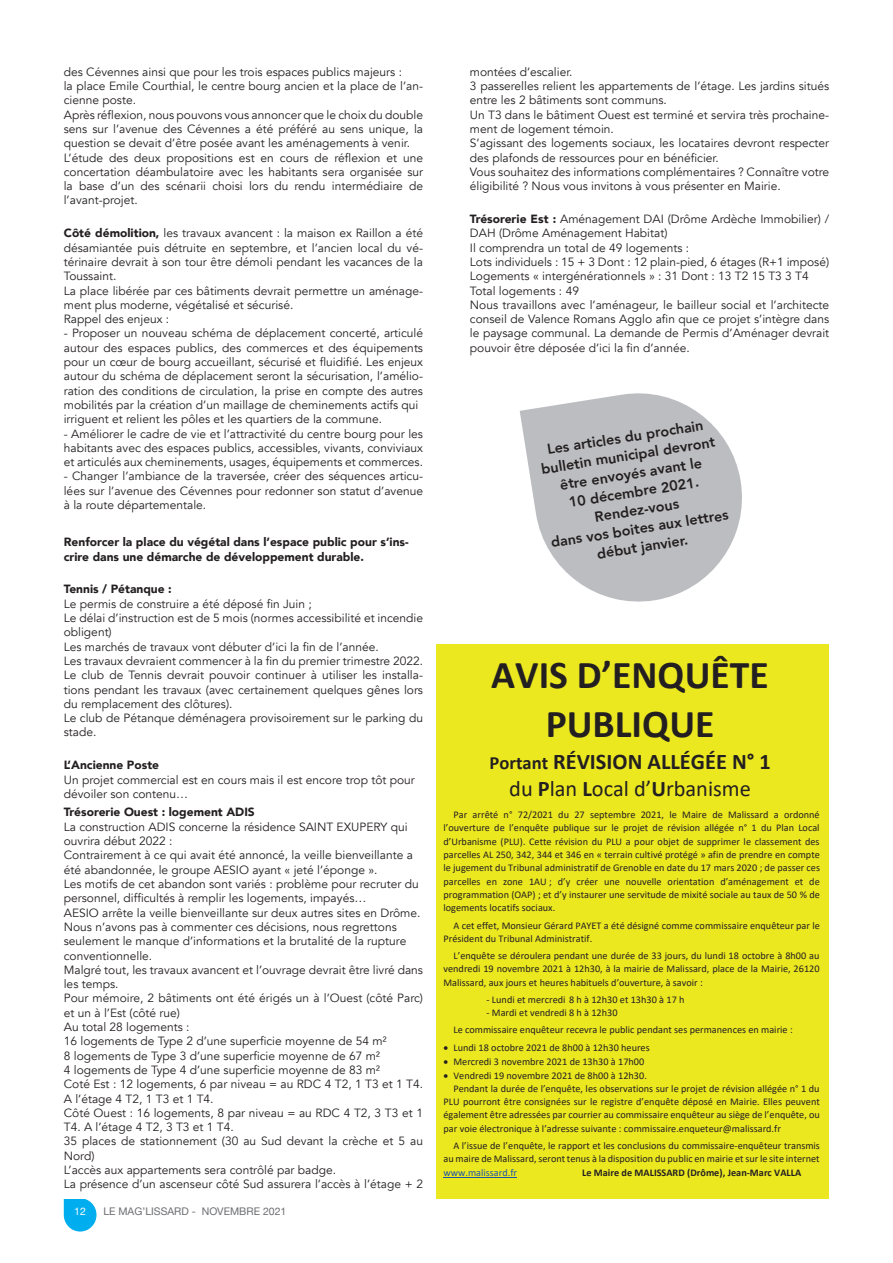
<style>
.page{position:relative;width:893px;height:1263px;background:#fff}
.page>*{position:absolute;margin:0;border:0;box-sizing:border-box;transform-origin:0 0}
.t1{font:700 39.6px/48.3px "Calibri";color:#231f20;text-align:center}
.t2{font:700 22.35px/27.3px "Calibri";color:#231f20;text-align:center}
.t3{font:800 14.4px/18.5px "Avenir";color:#231f20;text-align:center}
.t4{font:11.85px/14.2px "Avenir";color:#231f20}
.t5{font:900 11.85px/14.2px "Avenir";color:#231f20}
.t6{font:10.5px "Helvetica Neue";color:#6c6d70}
.t7{font:10.5px "Helvetica Neue";color:#fff}
.t8{font:10.2px/13.4px "Calibri";color:#231f20;text-align:justify}
.t9{font:700 10.2px "Calibri";color:#231f20}
.t10{font:10.2px "Calibri";color:#1e56a6}
.s1{font-weight:900}
.s2{font-size:18.6px}
.s3{font-weight:400}
</style>
<div class="page">
<svg style="left:64px;top:1199px;width:33px;height:32px"></svg>
<div style="left:437px;top:644px;width:392px;height:555px;background:#ece820"></div>
<hr style="left:444px;top:1177px;width:73px;height:1px;background:#1e56a6">
<svg style="left:520px;top:393px;width:222px;height:209px;fill:#bcbdc0"></svg>
<p class="t4" style="left:64px;top:65px;width:361px">des Cévennes ainsi que pour les trois espaces publics majeurs :<br>la place Emile Courthial, le centre bourg ancien et la place de l’an&shy;cienne poste.<br>Après réflexion, nous pouvons vous annoncer que le choix du double sens sur l’avenue des Cévennes a été préféré au sens unique, la question se devait d’être posée avant les aménagements à venir.<br>L’étude des deux propositions est en cours de réflexion et une concertation déambulatoire avec les habitants sera organisée sur la base d’un des scénarii choisi lors du rendu intermédiaire de l’avant-projet.</p>
<p class="t4" style="left:64px;top:226px;width:361px"><span class="s1">Côté démolition,</span> les travaux avancent : la maison ex Raillon a été désamiantée puis détruite en septembre, et l’ancien local du vé&shy;térinaire devrait à son tour être démoli pendant les vacances de la Toussaint.<br>La place libérée par ces bâtiments devrait permettre un aménage&shy;ment plus moderne, végétalisé et sécurisé.<br>Rappel des enjeux :</p>
<p class="t4" style="left:64px;top:326px;width:361px">- Proposer un nouveau schéma de déplacement concerté, articulé autour des espaces publics, des commerces et des équipements pour un cœur de bourg accueillant, sécurisé et fluidifié. Les enjeux autour du schéma de déplacement seront la sécurisation, l’amélio&shy;ration des conditions de circulation, la prise en compte des autres mobilités par la création d’un maillage de cheminements actifs qui irriguent et relient les pôles et les quartiers de la commune.</p>
<p class="t4" style="left:64px;top:427px;width:361px;text-align:justify">- Améliorer le cadre de vie et l’attractivité du centre bourg pour les habitants avec des espaces publics, accessibles, vivants, conviviaux et articulés aux cheminements, usages, équipements et commerces.</p>
<p class="t4" style="left:64px;top:469px;width:361px;text-align:justify">- Changer l’ambiance de la traversée, créer des séquences articu&shy;lées sur l’avenue des Cévennes pour redonner son statut d’avenue à la route départementale.</p>
<p class="t5" style="left:64px;top:535px;width:346px">Renforcer la place du végétal dans l’espace public pour s’ins&shy;crire dans une démarche de développement durable.</p>
<p class="t5" style="left:64px;top:582px;width:109px">Tennis / Pétanque :</p>
<p class="t4" style="left:64px;top:597px;width:361px">Le permis de construire a été déposé fin Juin ;<br>Le délai d’instruction est de 5 mois (normes accessibilité et incendie obligent)<br>Les marchés de travaux vont débuter d’ici la fin de l’année.<br>Les travaux devraient commencer à la fin du premier trimestre 2022.<br>Le club de Tennis devrait pouvoir continuer à utiliser les installa&shy;tions pendant les travaux (avec certainement quelques gênes lors du remplacement des clôtures).<br>Le club de Pétanque déménagera provisoirement sur le parking du stade.</p>
<p class="t5" style="left:64px;top:758px;width:97px">L’Ancienne Poste</p>
<p class="t4" style="left:64px;top:773px;width:353px">Un projet commercial est en cours mais il est encore trop tôt pour dévoiler son contenu…</p>
<p class="t5" style="left:64px;top:805px;width:193px">Trésorerie Ouest : logement ADIS</p>
<p class="t4" style="left:64px;top:820px;width:361px">La construction ADIS concerne la résidence SAINT EXUPERY qui ouvrira début 2022 :<br>Contrairement à ce qui avait été annoncé, la veille bienveillante a été abandonnée, le groupe AESIO ayant « jeté l’éponge ».<br>Les motifs de cet abandon sont variés : problème pour recruter du personnel, difficultés à remplir les logements, impayés…<br>AESIO arrête la veille bienveillante sur deux autres sites en Drôme.<br>Nous n’avons pas à commenter ces décisions, nous regrettons seulement le manque d’informations et la brutalité de la rupture conventionnelle.<br>Malgré tout, les travaux avancent et l’ouvrage devrait être livré dans les temps.<br>Pour mémoire, 2 bâtiments ont été érigés un à l’Ouest (côté Parc) et un à l’Est (côté rue)<br>Au total 28 logements :<br>16 logements de Type 2 d’une superficie moyenne de 54 m²<br>8 logements de Type 3 d’une superficie moyenne de 67 m²<br>4 logements de Type 4 d’une superficie moyenne de 83 m²<br>Coté Est : 12 logements, 6 par niveau = au RDC 4 T2, 1 T3 et 1 T4.<br>A l’étage 4 T2, 1 T3 et 1 T4.<br>Côté Ouest : 16 logements, 8 par niveau = au RDC 4 T2, 3 T3 et 1<br>T4. A l’étage 4 T2, 3 T3 et 1 T4.<br>35 places de stationnement (30 au Sud devant la crèche et 5 au Nord)<br>L’accès aux appartements sera contrôlé par badge.<br>La présence d’un ascenseur côté Sud assurera l’accès à l’étage + 2</p>
<p class="t7" style="left:74px;top:1204px;width:13px">12</p>
<p class="t6" style="left:103px;top:1204px;width:185px">LE MAG’LISSARD - NOVEMBRE 2021</p>
<p class="t4" style="left:470px;top:65px;width:361px">montées d’escalier.<br>3 passerelles relient les appartements de l’étage. Les jardins situés entre les 2 bâtiments sont communs.<br>Un T3 dans le bâtiment Ouest est terminé et servira très prochaine&shy;ment de logement témoin.<br>S’agissant des logements sociaux, les locataires devront respecter des plafonds de ressources pour en bénéficier.<br>Vous souhaitez des informations complémentaires ? Connaître votre éligibilité ? Nous vous invitons à vous présenter en Mairie.</p>
<p class="t4" style="left:470px;top:212px;width:361px"><span class="s1">Trésorerie Est :</span> Aménagement DAI (Drôme Ardèche Immobilier) / DAH (Drôme Aménagement Habitat)<br>Il comprendra un total de 49 logements :<br>Lots individuels : 15 + 3 Dont : 12 plain-pied, 6 étages (R+1 imposé)<br>Logements « intergénérationnels » : 31 Dont : 13 T2 15 T3 3 T4<br>Total logements : 49<br>Nous travaillons avec l’aménageur, le bailleur social et l’architecte conseil de Valence Romans Agglo afin que ce projet s’intègre dans le paysage communal. La demande de Permis d’Aménager devrait pouvoir être déposée d’ici la fin d’année.</p>
<p class="t3" style="left:535px;top:442px;width:181px;rotate:-9deg">Les articles du prochain bulletin municipal devront être envoyés avant le<br>10 décembre 2021.<br>Rendez-vous<br>dans vos boites aux lettres début janvier.</p>
<h1 class="t1" style="left:491px;top:651px;width:279px">AVIS D’ENQUÊTE<br>PUBLIQUE</h1>
<h2 class="t2" style="left:489px;top:747px;width:283px"><span class="s2">Portant</span> RÉVISION ALLÉGÉE N° 1 <span class="s3">du</span> P<span class="s3">lan</span> L<span class="s3">ocal d’</span>U<span class="s3">rbanisme</span></h2>
<p class="t8" style="left:443px;top:808px;width:378px;text-indent:10px">Par arrêté n° 72/2021 du 27 septembre 2021, le Maire de Malissard a ordonné l’ouverture de l’enquête publique sur le projet de révision allégée n° 1 du Plan Local d’Urbanisme (PLU). Cette révision du PLU a pour objet de supprimer le classement des parcelles AL 250, 342, 344 et 346 en « terrain cultivé protégé » afin de prendre en compte le jugement du Tribunal administratif de Grenoble en date du 17 mars 2020 ; de passer ces parcelles en zone 1AU ; d’y créer une nouvelle orientation d’aménagement et de programmation (OAP) ; et d’y instaurer une servitude de mixité sociale au taux de 50 % de logements locatifs sociaux.</p>
<p class="t8" style="left:443px;top:918px;width:378px;text-indent:10px">A cet effet, Monsieur Gérard PAYET a été désigné comme commissaire enquêteur par le<br>Président du Tribunal Administratif.</p>
<p class="t8" style="left:443px;top:949px;width:378px;text-indent:10px">L’enquête se déroulera pendant une durée de 33 jours, du lundi 18 octobre à 8h00 au vendredi 19 novembre 2021 à 12h30, à la mairie de Malissard, place de la Mairie, 26120<br>Malissard, aux jours et heures habituels d’ouverture, à savoir :</p>
<p class="t8" style="left:486px;top:992px;width:200px">- Lundi et mercredi 8 h à 12h30 et 13h30 à 17 h</p>
<p class="t8" style="left:453px;top:1004px;width:341px;line-height:17.1px;text-indent:33px">- Mardi et vendredi 8 h à 12h30<br>Le commissaire enquêteur recevra le public pendant ses permanences en mairie :</p>
<p class="t8" style="left:443px;top:1040px;width:208px">• Lundi 18 octobre 2021 de 8h00 à 12h30 heures</p>
<p class="t8" style="left:443px;top:1054px;width:202px">• Mercredi 3 novembre 2021 de 13h30 à 17h00</p>
<p class="t8" style="left:443px;top:1068px;width:205px">• Vendredi 19 novembre 2021 de 8h00 à 12h30.</p>
<p class="t8" style="left:453px;top:1081px;width:368px">Pendant la durée de l’enquête, les observations sur le projet de révision allégée n° 1 du</p>
<p class="t8" style="left:444px;top:1095px;width:378px">PLU pourront être consignées sur le registre d’enquête déposé en Mairie. Elles peuvent</p>
<p class="t8" style="left:444px;top:1108px;width:378px">également être adressées par courrier au commissaire enquêteur au siège de l’enquête, ou</p>
<p class="t8" style="left:444px;top:1121px;width:339px">par voie électronique à l’adresse suivante : commissaire.enqueteur@malissard.fr</p>
<p class="t8" style="left:444px;top:1138px;width:378px;text-align:right">A l’issue de l’enquête, le rapport et les conclusions du commissaire-enquêteur transmis au maire de Malissard, seront tenus à la disposition du public en mairie et sur le site internet</p>
<p class="t10" style="left:444px;top:1165px;width:75px">www.malissard.fr</p>
<p class="t9" style="left:582px;top:1165px;width:221px">Le Maire de MALISSARD (Drôme), Jean-Marc VALLA</p>
</div>
